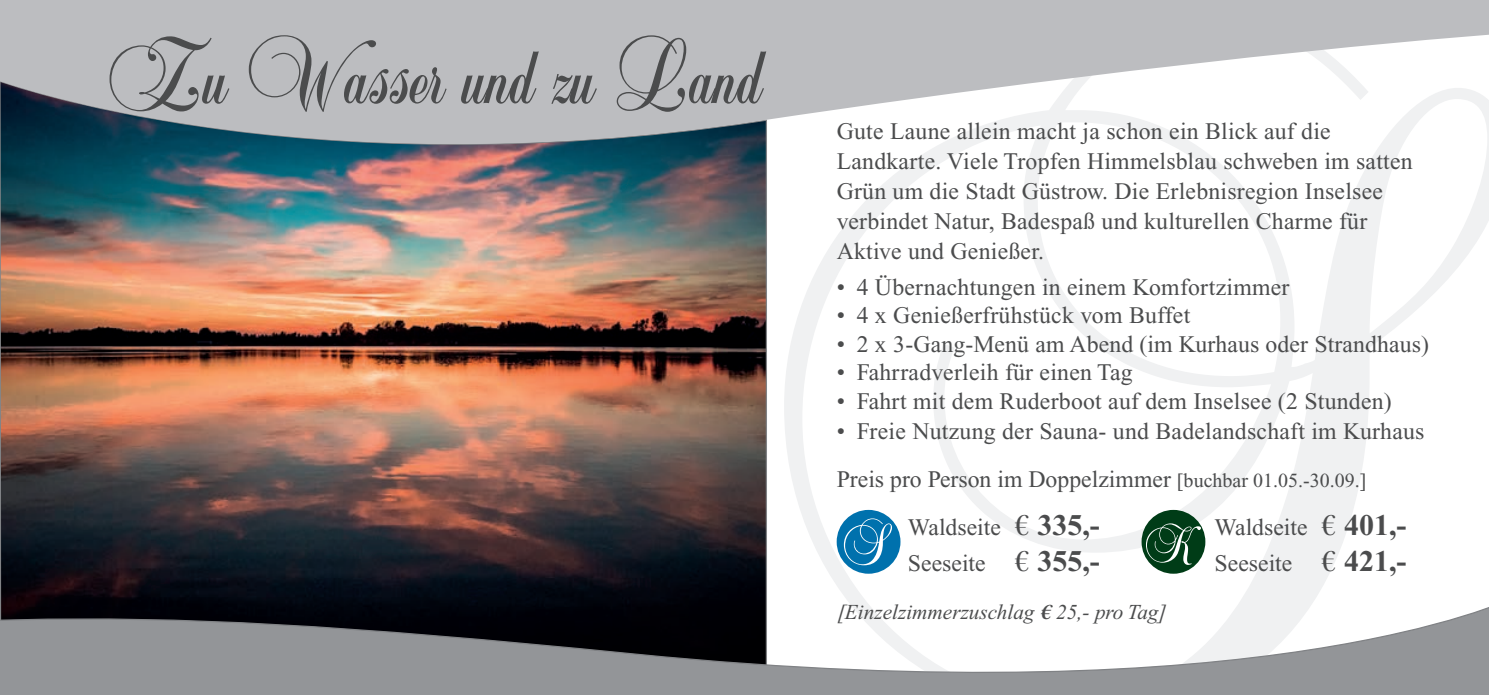
<style>
.page{position:relative;width:1489px;height:695px;background:#fff}
.page>*{position:absolute;margin:0;border:0;box-sizing:border-box;transform-origin:0 0}
.t1{font:112.5px "Balmoral D";color:#4b4c4d}
.t2{font:67.5px "Balmoral D";color:#fff}
.t3{font:23.75px/30px "Times New Roman";letter-spacing:.01em;color:#4b4c4d}
.t4{font:italic 21.25px "Times New Roman";color:#4b4c4d}
.s1{font-size:20px}
.s2{font-family:"Linotype Euro Font Ato F";font-size:30px}
.s3{font-weight:700;font-size:30px}
.s4{font-family:"Linotype Euro Font Ato F";font-style:normal}
</style>
<div class="page">
<img style="left:0;top:0;width:1488px;height:694px">
<div style="left:1141px;top:510px;width:64px;height:63px;background:#003c17;border-radius:50%"></div>
<div style="left:836px;top:510px;width:64px;height:63px;background:#0071ad;border-radius:50%"></div>
<h1 class="t1" style="left:105px;top:0;width:659px">Zu Wasser und zu Land</h1>
<p class="t3" style="left:836px;top:116px;width:577px">Gute Laune allein macht ja schon ein Blick auf die Landkarte. Viele Tropfen Himmelsblau schweben im satten Grün um die Stadt Güstrow. Die Erlebnisregion Inselsee verbindet Natur, Badespaß und kulturellen Charme für Aktive und Genießer.</p>
<p class="t3" style="left:836px;top:272px;width:454px">• 4 Übernachtungen in einem Komfortzimmer</p>
<p class="t3" style="left:836px;top:300px;width:355px">• 4 x Genießerfrühstück vom Buffet</p>
<p class="t3" style="left:836px;top:329px;width:594px">• 2 x 3-Gang-Menü am Abend (im Kurhaus oder Strandhaus)</p>
<p class="t3" style="left:836px;top:357px;width:297px">• Fahrradverleih für einen Tag</p>
<p class="t3" style="left:836px;top:386px;width:556px">• Fahrt mit dem Ruderboot auf dem Inselsee (2 Stunden)</p>
<p class="t3" style="left:836px;top:416px;width:589px">• Freie Nutzung der Sauna- und Badelandschaft im Kurhaus</p>
<p class="t3" style="left:1214px;top:455px;width:193px;line-height:47.8px;text-indent:-378px">Preis pro Person im Doppelzimmer <span class="s1">[buchbar 01.05.-30.09.]<br></span>Waldseite <span class="s2">N</span> <span class="s3">401,-</span></p>
<p class="t3" style="left:1214px;top:547px;width:193px">Seeseite <span class="s2">N</span> <span class="s3">421,-</span></p>
<p class="t3" style="left:907px;top:511px;width:193px">Waldseite <span class="s2">N</span> <span class="s3">335,-</span></p>
<h2 class="t2" style="left:841px;top:498px;width:48px">S</h2>
<p class="t3" style="left:907px;top:547px;width:288px">Seeseite <span class="s2">N</span> <span class="s3">355,-</span> <sup>K</sup></p>
<p class="t4" style="left:836px;top:601px;width:331px">[Einzelzimmerzuschlag <span class="s4">Q</span> 25,- pro Tag]</p>
</div>
